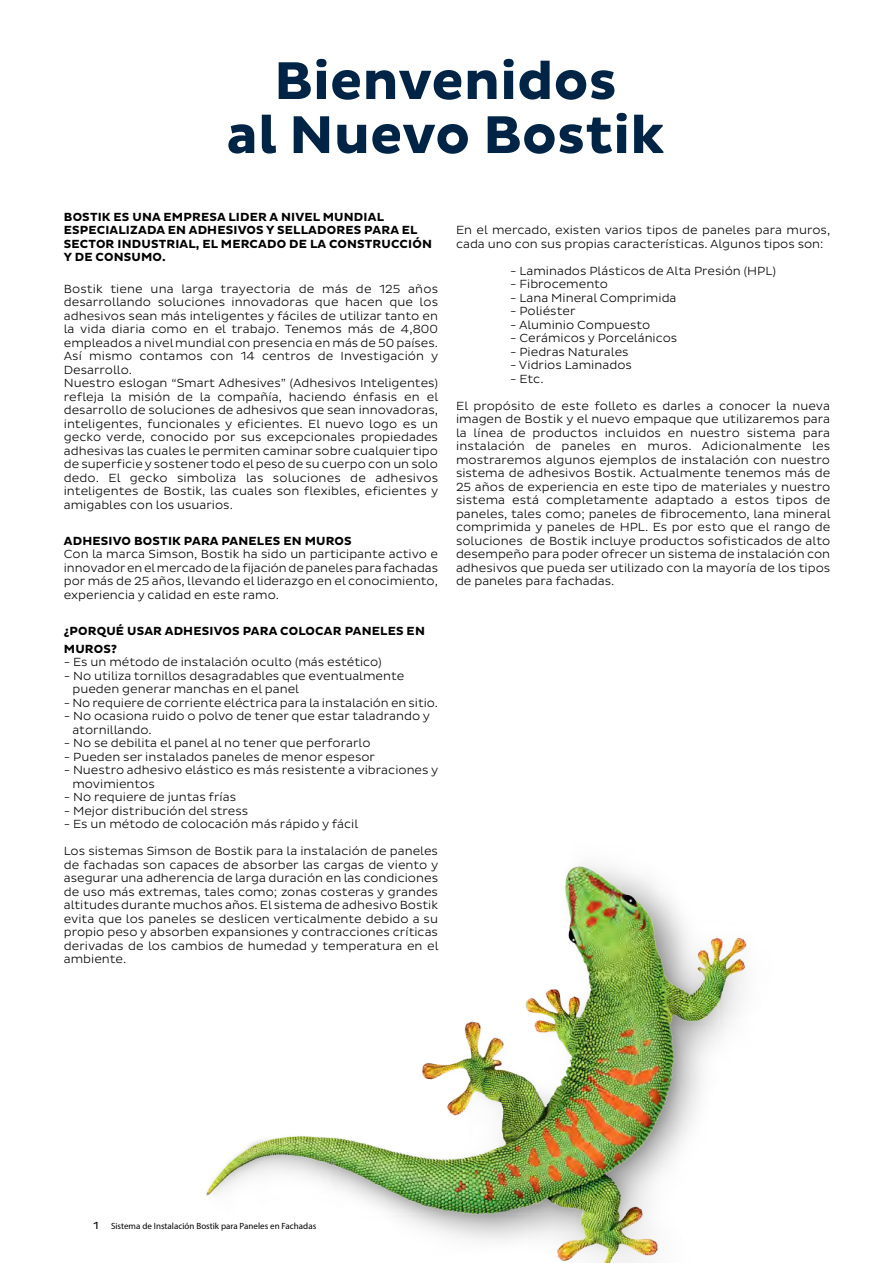
<style>
.page{position:relative;width:893px;height:1263px;background:#fff}
.page>*{position:absolute;margin:0;border:0;box-sizing:border-box;transform-origin:0 0}
.t1{font:700 54px/54px "Pluto Sans";color:#002446;text-align:center}
.t2{font:300 12px/13.5px "Pluto Sans";color:#000}
.t3{font:700 12px/13.5px "Pluto Sans";letter-spacing:.015em;color:#000}
.t4{font:10.5px "Pluto Sans";color:#000}
.t5{font:9px "Myriad Pro";color:#000}
</style>
<div class="page">
<img style="left:206px;top:865px;width:541px;height:398px">
<h1 class="t1" style="left:226px;top:55px;width:440px">Bienvenidos<br>al Nuevo Bostik</h1>
<p class="t3" style="left:64px;top:210px;width:370px">BOSTIK ES UNA EMPRESA LIDER A NIVEL MUNDIAL ESPECIALIZADA EN ADHESIVOS Y SELLADORES PARA EL SECTOR INDUSTRIAL, EL MERCADO DE LA CONSTRUCCIÓN Y DE CONSUMO.</p>
<p class="t2" style="left:64px;top:282px;width:376px">Bostik tiene una larga trayectoria de más de 125 años desarrollando soluciones innovadoras que hacen que los adhesivos sean más inteligentes y fáciles de utilizar tanto en la vida diaria como en el trabajo. Tenemos más de 4,800 empleados a nivel mundial con presencia en más de 50 países.<br>Así mismo contamos con 14 centros de Investigación y Desarrollo.<br>Nuestro eslogan “Smart Adhesives” (Adhesivos Inteligentes) refleja la misión de la compañía, haciendo énfasis en el desarrollo de soluciones de adhesivos que sean innovadoras, inteligentes, funcionales y eficientes. El nuevo logo es un gecko verde, conocido por sus excepcionales propiedades adhesivas las cuales le permiten caminar sobre cualquier tipo de superficie y sostener todo el peso de su cuerpo con un solo dedo. El gecko simboliza las soluciones de adhesivos inteligentes de Bostik, las cuales son flexibles, eficientes y amigables con los usuarios.</p>
<p class="t3" style="left:64px;top:534px;width:289px">ADHESIVO BOSTIK PARA PANELES EN MUROS</p>
<p class="t2" style="left:64px;top:547px;width:376px;text-align:justify">Con la marca Simson, Bostik ha sido un participante activo e innovador en el mercado de la fijación de paneles para fachadas por más de 25 años, llevando el liderazgo en el conocimiento, experiencia y calidad en este ramo.</p>
<p class="t3" style="left:64px;top:622px;width:363px;line-height:18px">¿PORQUÉ USAR ADHESIVOS PARA COLOCAR PANELES EN<br>MUROS?</p>
<p class="t2" style="left:64px;top:655px;width:319px">- Es un método de instalación oculto (más estético)</p>
<p class="t2" style="left:72px;top:669px;width:333px;text-indent:-9px">- No utiliza tornillos desagradables que eventualmente pueden generar manchas en el panel</p>
<p class="t2" style="left:64px;top:696px;width:376px">- No requiere de corriente eléctrica para la instalación en sitio.</p>
<p class="t2" style="left:72px;top:709px;width:359px;text-indent:-9px">- No ocasiona ruido o polvo de tener que estar taladrando y atornillando.</p>
<p class="t2" style="left:64px;top:736px;width:308px">- No se debilita el panel al no tener que perforarlo</p>
<p class="t2" style="left:64px;top:750px;width:313px">- Pueden ser instalados paneles de menor espesor</p>
<p class="t2" style="left:72px;top:763px;width:367px;text-indent:-9px">- Nuestro adhesivo elástico es más resistente a vibraciones y movimientos</p>
<p class="t2" style="left:64px;top:790px;width:174px">- No requiere de juntas frías</p>
<p class="t2" style="left:64px;top:804px;width:186px">- Mejor distribución del stress</p>
<p class="t2" style="left:64px;top:817px;width:296px">- Es un método de colocación más rápido y fácil</p>
<p class="t2" style="left:64px;top:844px;width:376px;text-align:justify">Los sistemas Simson de Bostik para la instalación de paneles de fachadas son capaces de absorber las cargas de viento y asegurar una adherencia de larga duración en las condiciones de uso más extremas, tales como; zonas costeras y grandes altitudes durante muchos años. El sistema de adhesivo Bostik evita que los paneles se deslicen verticalmente debido a su propio peso y absorben expansiones y contracciones críticas derivadas de los cambios de humedad y temperatura en el ambiente.</p>
<p class="t2" style="left:456px;top:223px;width:376px">En el mercado, existen varios tipos de paneles para muros, cada uno con sus propias características. Algunos tipos son:</p>
<p class="t2" style="left:510px;top:264px;width:268px">- Laminados Plásticos de Alta Presión (HPL)</p>
<p class="t2" style="left:510px;top:277px;width:100px">- Fibrocemento</p>
<p class="t2" style="left:510px;top:291px;width:168px">- Lana Mineral Comprimida</p>
<p class="t2" style="left:510px;top:304px;width:67px">- Poliéster</p>
<p class="t2" style="left:510px;top:318px;width:142px">- Aluminio Compuesto</p>
<p class="t2" style="left:510px;top:331px;width:169px">- Cerámicos y Porcelánicos</p>
<p class="t2" style="left:510px;top:345px;width:120px">- Piedras Naturales</p>
<p class="t2" style="left:510px;top:358px;width:123px">- Vidrios Laminados</p>
<p class="t2" style="left:510px;top:372px;width:35px">- Etc.</p>
<p class="t2" style="left:456px;top:399px;width:376px;text-align:justify">El propósito de este folleto es darles a conocer la nueva imagen de Bostik y el nuevo empaque que utilizaremos para la línea de productos incluidos en nuestro sistema para instalación de paneles en muros. Adicionalmente les mostraremos algunos ejemplos de instalación con nuestro sistema de adhesivos Bostik. Actualmente tenemos más de 25 años de experiencia en este tipo de materiales y nuestro sistema está completamente adaptado a estos tipos de paneles, tales como; paneles de fibrocemento, lana mineral comprimida y paneles de HPL. Es por esto que el rango de soluciones de Bostik incluye productos sofisticados de alto desempeño para poder ofrecer un sistema de instalación con adhesivos que pueda ser utilizado con la mayoría de los tipos de paneles para fachadas.</p>
<p class="t4" style="left:94px;top:1219px;width:7px">1</p>
<p class="t5" style="left:111px;top:1220px;width:207px">Sistema de Instalación Bostik para Paneles en Fachadas</p>
</div>
